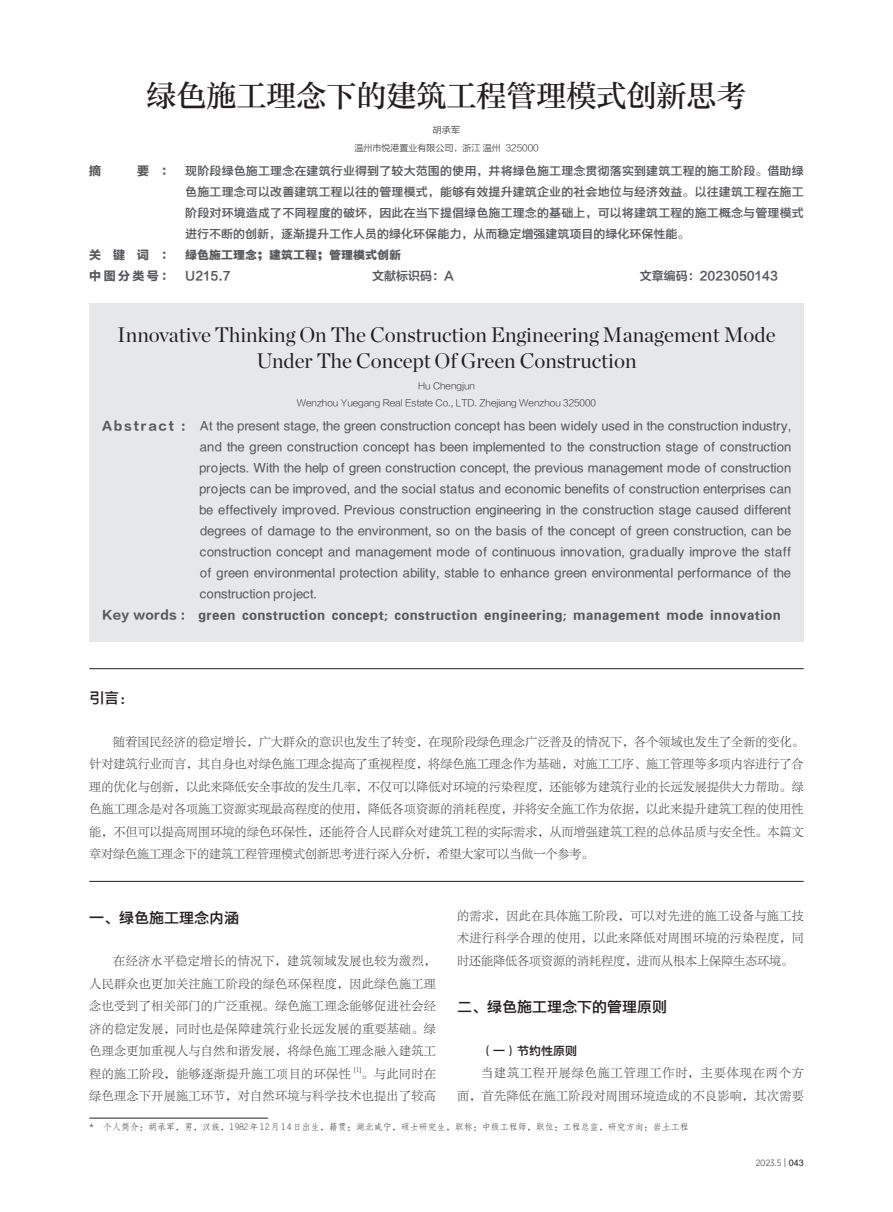
<style>
.page{position:relative;width:893px;height:1212px;background:#fff}
.page>*{position:absolute;margin:0;border:0;box-sizing:border-box;transform-origin:0 0}
.标题{font:30px "FZZHUNYSK GBK1 0";color:#231f20}
.英文标题{font:21px/25.2px "Chronicle Display";color:#231f20;text-align:center}
.一{font:15px "FZYDZHK GBK1 0";color:#231f20}
.英文摘要{font:12px/21px "FZYDZHK GBK1 0";letter-spacing:.035em;color:#57585a;text-align:justify}
.正文{font:12px/22.5px "FZLTSK GBK1 0";letter-spacing:.035em;color:#231f20;text-align:justify}
.摘要{font:12px/21px "FZYDZHK GBK1 0";color:#57585a;text-align:justify}
.英文关键词{font:12px "FZYDCHK GBK1 0";letter-spacing:.03em;color:#57585a}
.关键词{font:12px "FZYDCHK GBK1 0";color:#57585a}
.中国分类号{font:12px "FZLTZCHK GBK1 0";color:#57585a}
.中国分类号-2{font:12px "FZLTDHK GBK1 0";letter-spacing:.2em;color:#57585a}
.一-2{font:12px "FZYDZHK GBK1 0";color:#231f20}
.摘要-2{font:12px "FZLTDHK GBK1 0";color:#57585a}
.作者简介{font:9px "FZFSK GBK1 0";color:#231f20}
.英文单位{font:9px "FZLTXHK GBK1 0";color:#231f20}
.单位{font:9px "FZLTXHK GBK1 0";color:#231f20}
.t1{font:300 9px "Gotham Narrow";color:#231f20}
.英文作者{font:9px "FZLTXHK GBK1 0";color:#231f20}
.作者{font:9px "FZLTXHK GBK1 0";color:#231f20}
.正文-2{font:7.05px "FZLTSK GBK1 0";color:#231f20}
.s1{font-family:"FZLTDHK GBK1 0"}
.s2{font-family:"FZLTZCHK GBK1 0"}
.s3{font-family:"FZLTKHK GBK1 0";font-weight:400}
.s4{font-family:"Arial";font-weight:400}
</style>
<div class="page">
<hr style="left:89px;top:1118px;width:179px;height:1px;background:#231f20">
<div style="left:89px;top:303px;width:715px;height:339px;background:#e6e7e9"></div>
<hr style="left:89px;top:881px;width:715px;height:1px;background:#231f20">
<hr style="left:89px;top:668px;width:715px;height:1px;background:#231f20">
<p class="标题" style="left:146px;top:78px;width:602px">绿色施工理念下的建筑工程管理模式创新思考</p>
<p class="作者" style="left:433px;top:124px;width:28px">胡承军</p>
<p class="单位" style="left:354px;top:142px;width:186px">温州市悦港置业有限公司，浙江 温州 325000</p>
<p class="摘要-2" style="left:89px;top:165px;width:14px">摘</p>
<p class="摘要" style="left:185px;top:161px;width:620px;text-indent:-48px"><span class="s1">要 ：</span> 现阶段绿色施工理念在建筑行业得到了较大范围的使用，并将绿色施工理念贯彻落实到建筑工程的施工阶段。借助绿色施工理念可以改善建筑工程以往的管理模式，能够有效提升建筑企业的社会地位与经济效益。以往建筑工程在施工阶段对环境造成了不同程度的破坏，因此在当下提倡绿色施工理念的基础上，可以将建筑工程的施工概念与管理模式进行不断的创新，逐渐提升工作人员的绿化环保能力，从而稳定增强建筑项目的绿化环保性能。</p>
<p class="关键词" style="left:89px;top:249px;width:313px"><span class="s1">关 键 词 ：</span> 绿色施工理念；建筑工程；管理模式创新</p>
<p class="中国分类号-2" style="left:89px;top:270px;width:143px">中图分类号： <span class="s2">U215.7</span></p>
<p class="中国分类号" style="left:372px;top:270px;width:83px">文献标识码：A</p>
<p class="中国分类号" style="left:640px;top:270px;width:140px">文章编码：2023050143</p>
<p class="英文标题" style="left:117px;top:321px;width:660px">Innovative Thinking On The Construction Engineering Management Mode<br>Under The Concept Of Green Construction</p>
<p class="英文作者" style="left:418px;top:381px;width:58px">Hu Chengjun</p>
<p class="英文单位" style="left:297px;top:398px;width:301px">Wenzhou Yuegang Real Estate Co., LTD. Zhejiang Wenzhou 325000</p>
<p class="英文摘要" style="left:200px;top:416px;width:593px;text-indent:-98px"><span class="s1">Abstract :</span> At the present stage, the green construction concept has been widely used in the construction industry, and the green construction concept has been implemented to the construction stage of construction projects. With the help of green construction concept, the previous management mode of construction projects can be improved, and the social status and economic benefits of construction enterprises can be effectively improved. Previous construction engineering in the construction stage caused different degrees of damage to the environment, so on the basis of the concept of green construction, can be construction concept and management mode of continuous innovation, gradually improve the staff of green environmental protection ability, stable to enhance green environmental performance of the construction project.</p>
<p class="英文关键词" style="left:102px;top:608px;width:680px"><span class="s1">Key words :</span> green construction concept; construction engineering; management mode innovation</p>
<p class="一" style="left:89px;top:690px;width:47px">引言：</p>
<p class="正文" style="left:89px;top:730px;width:716px;text-indent:24px">随着国民经济的稳定增长，广大群众的意识也发生了转变，在现阶段绿色理念广泛普及的情况下，各个领域也发生了全新的变化。针对建筑行业而言，其自身也对绿色施工理念提高了重视程度，将绿色施工理念作为基础，对施工工序、施工管理等多项内容进行了合理的优化与创新，以此来降低安全事故的发生几率，不仅可以降低对环境的污染程度，还能够为建筑行业的长远发展提供大力帮助。绿色施工理念是对各项施工资源实现最高程度的使用，降低各项资源的消耗程度，并将安全施工作为依据，以此来提升建筑工程的使用性能，不但可以提高周围环境的绿色环保性，还能符合人民群众对建筑工程的实际需求，从而增强建筑工程的总体品质与安全性。本篇文章对绿色施工理念下的建筑工程管理模式创新思考进行深入分析，希望大家可以当做一个参考。</p>
<p class="正文" style="left:457px;top:905px;width:348px">的需求，因此在具体施工阶段，可以对先进的施工设备与施工技术进行科学合理的使用，以此来降低对周围环境的污染程度，同时还能降低各项资源的消耗程度，进而从根本上保障生态环境。</p>
<p class="一" style="left:457px;top:999px;width:211px">二、绿色施工理念下的管理原则</p>
<p class="一-2" style="left:481px;top:1044px;width:97px">（一）节约性原则</p>
<p class="正文" style="left:457px;top:1062px;width:348px;text-align:right">当建筑工程开展绿色施工管理工作时，主要体现在两个方<br>面，首先降低在施工阶段对周围环境造成的不良影响，其次需要</p>
<p class="一" style="left:89px;top:909px;width:152px">一、绿色施工理念内涵</p>
<p class="正文" style="left:89px;top:950px;width:348px;text-indent:24px">在经济水平稳定增长的情况下，建筑领域发展也较为激烈，人民群众也更加关注施工阶段的绿色环保程度，因此绿色施工理念也受到了相关部门的广泛重视。绿色施工理念能够促进社会经济的稳定发展，同时也是保障建筑行业长远发展的重要基础。绿色理念更加重视人与自然和谐发展，将绿色施工理念融入建筑工程的施工阶段，能够逐渐提升施工项目的环保性</p>
<p class="正文-2" style="left:354px;top:1066px;width:9px">[1]</p>
<p class="正文" style="left:89px;top:1063px;width:348px;text-align:right">。与此同时在<br>绿色理念下开展施工环节，对自然环境与科学技术也提出了较高</p>
<p class="作者简介" style="left:89px;top:1122px;width:601px">* 个人简介：胡承军，男，汉族，1982年12月14日出生，籍贯：湖北咸宁，硕士研究生，职称：中级工程师，职位：工程总监，研究方向：岩土工程</p>
<p class="t1" style="left:756px;top:1157px;width:49px">2023.5 <span class="s3">|</span> <span class="s4">043</span></p>
</div>
